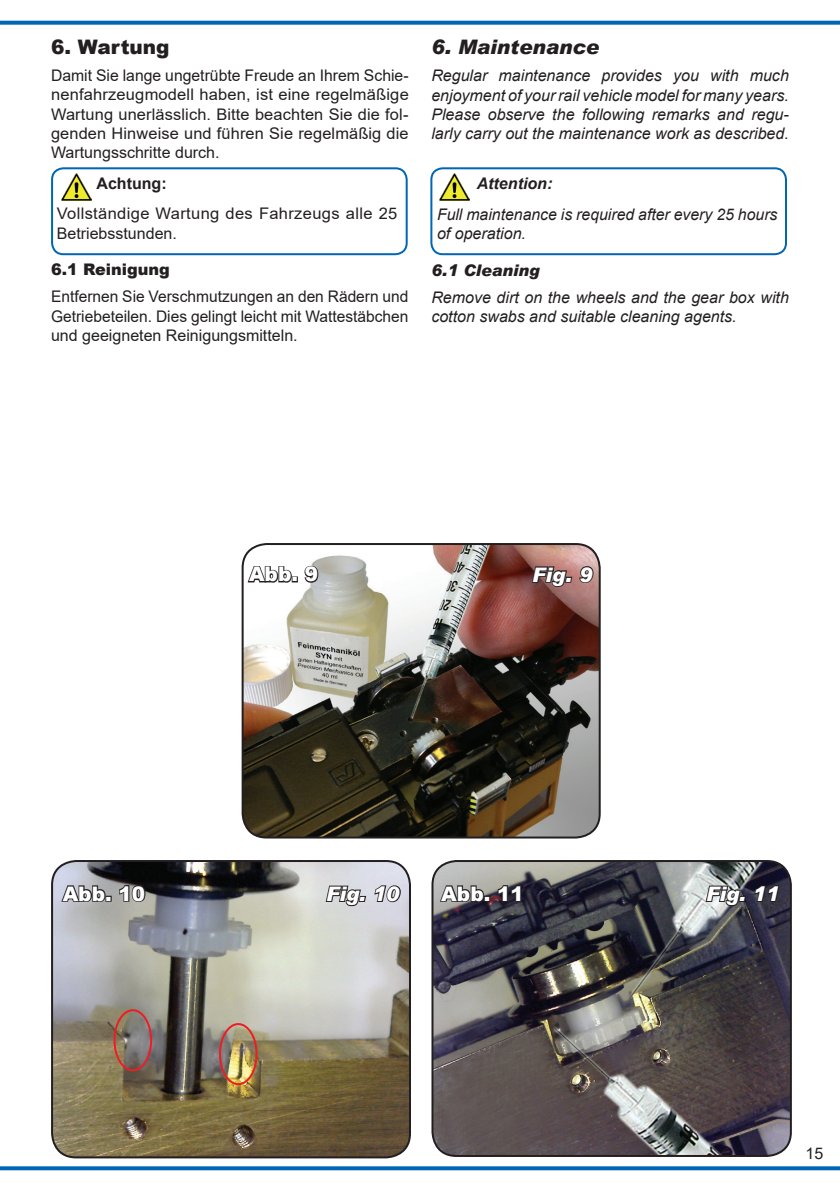
<style>
.page{position:relative;width:840px;height:1191px;background:#fff}
.page>*{position:absolute;margin:0;border:0;box-sizing:border-box;transform-origin:0 0}
.t1{font:900 20px "Arial";color:#fff}
.t2{font:italic 900 20px "Arial";color:#fff}
.t3{font:italic 900 20px "Arial";color:#231f20}
.t4{font:900 20px "Arial";color:#231f20}
.t5{font:16px/19.2px "Arial";color:#231f20;text-align:justify}
.t6{font:italic 16px/19.2px "Arial";color:#231f20}
.t7{font:16px/19.2px "Arial";letter-spacing:.02em;color:#231f20}
.t8{font:900 16px "Arial";color:#231f20}
.t9{font:italic 900 16px "Arial";color:#231f20}
.t10{font:italic 700 16px "Arial";color:#231f20}
.t11{font:700 16px "Arial";color:#231f20}
</style>
<div class="page">
<hr style="left:0;top:21px;width:839px;height:3px;background:#0166b3">
<svg style="left:0;top:1166px;width:839px;height:4px;background:#1471b8"></svg>
<img style="left:52px;top:861px;width:358px;height:296px">
<div style="left:51px;top:860px;width:360px;height:298px;border:2px solid #231f20;border-radius:24px"></div>
<img style="left:244px;top:544px;width:355px;height:293px">
<div style="left:241px;top:543px;width:359px;height:295px;border:2px solid #231f20;border-radius:24px"></div>
<img style="left:434px;top:861px;width:356px;height:295px">
<div style="left:431px;top:860px;width:360px;height:297px;border:2px solid #231f20;border-radius:24px"></div>
<svg style="left:530px;top:565px;width:64px;height:23px"></svg>
<svg style="left:246px;top:564px;width:47px;height:20px"></svg>
<div style="left:291px;top:576px;width:7px;height:6px;border:2px solid #231f20"></div>
<svg style="left:303px;top:564px;width:16px;height:20px"></svg>
<svg style="left:324px;top:884px;width:43px;height:23px"></svg>
<svg style="left:373px;top:883px;width:29px;height:20px"></svg>
<svg style="left:60px;top:883px;width:47px;height:20px"></svg>
<div style="left:105px;top:895px;width:7px;height:6px;border:2px solid #231f20"></div>
<svg style="left:118px;top:883px;width:29px;height:20px"></svg>
<svg style="left:704px;top:883px;width:76px;height:24px;background:#55555d"></svg>
<svg style="left:438px;top:883px;width:47px;height:20px"></svg>
<div style="left:483px;top:895px;width:7px;height:6px;border:2px solid #231f20"></div>
<svg style="left:496px;top:883px;width:26px;height:19px"></svg>
<div style="left:219px;top:1023px;width:38px;height:62px;border:2px solid #ee1d23;border-radius:50%"></div>
<div style="left:113px;top:1009px;width:39px;height:62px;border:2px solid #ee1d23;border-radius:50%"></div>
<div style="left:51px;top:167px;width:356px;height:88px;border:2px solid #0166b3;border-radius:11px"></div>
<div style="left:430px;top:167px;width:356px;height:88px;border:2px solid #0166b3;border-radius:11px"></div>
<img style="left:439px;top:173px;width:30px;height:27px">
<img style="left:61px;top:174px;width:31px;height:26px">
<p class="t4" style="left:51px;top:32px;width:120px">6. Wartung</p>
<p class="t5" style="left:51px;top:66px;width:359px">Damit Sie lange ungetrübte Freude an Ihrem Schie&shy;nenfahrzeugmodell haben, ist eine regelmäßige Wartung unerlässlich. Bitte beachten Sie die fol&shy;genden Hinweise und führen Sie regelmäßig die Wartungsschritte durch.</p>
<p class="t11" style="left:96px;top:172px;width:72px">Achtung:</p>
<p class="t7" style="left:57px;top:204px;width:342px">Vollständige Wartung des Fahrzeugs alle 25<br>Betriebsstunden.</p>
<p class="t8" style="left:51px;top:258px;width:120px">6.1 Reinigung</p>
<p class="t5" style="left:51px;top:287px;width:359px">Entfernen Sie Verschmutzungen an den Rädern und Getriebeteilen. Dies gelingt leicht mit Wattestäbchen und geeigneten Reinigungsmitteln.</p>
<p class="t3" style="left:431px;top:35px;width:169px">6. Maintenance</p>
<p class="t6" style="left:431px;top:66px;width:359px;text-align:justify">Regular maintenance provides you with much enjoyment of your rail vehicle model for many years.<br>Please observe the following remarks and regu&shy;larly carry out the maintenance work as described.</p>
<p class="t10" style="left:476px;top:173px;width:77px">Attention:</p>
<p class="t6" style="left:437px;top:205px;width:342px">Full maintenance is required after every 25 hours of operation.</p>
<p class="t9" style="left:431px;top:260px;width:110px">6.1 Cleaning</p>
<p class="t6" style="left:431px;top:288px;width:359px">Remove dirt on the wheels and the gear box with cotton swabs and suitable cleaning agents.</p>
<p class="t1" style="left:249px;top:560px;width:71px">Abb. 9</p>
<p class="t2" style="left:532px;top:562px;width:61px">Fig. 9</p>
<p class="t1" style="left:63px;top:879px;width:84px">Abb. 10</p>
<p class="t2" style="left:326px;top:881px;width:75px">Fig. 10</p>
<p class="t1" style="left:441px;top:879px;width:84px">Abb. 11</p>
<p class="t2" style="left:705px;top:881px;width:75px">Fig. 11</p>
<p class="t5" style="left:805px;top:1143px;width:19px">15</p>
</div>
